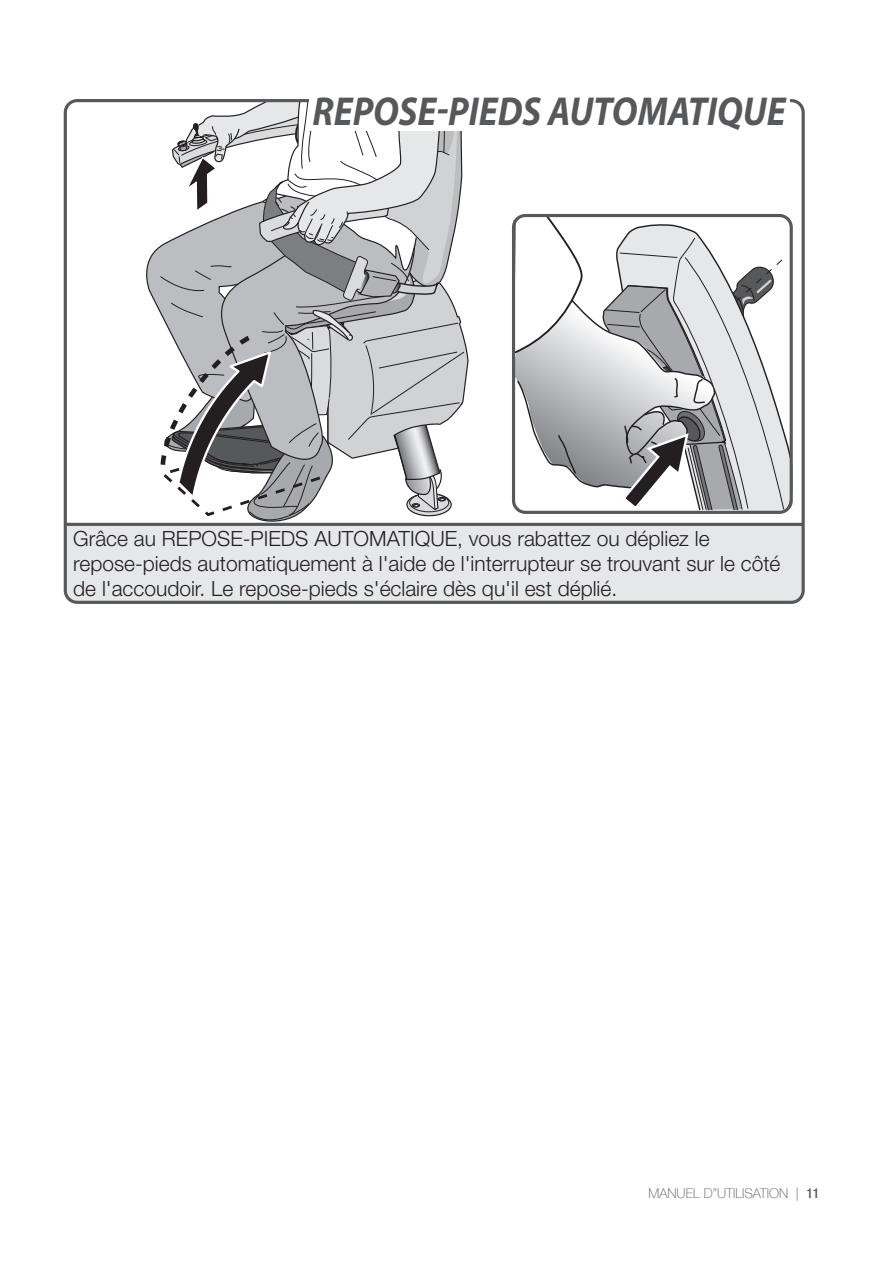
<style>
.page{position:relative;width:890px;height:1261px;background:#fff}
.page>*{position:absolute;margin:0;border:0;box-sizing:border-box;transform-origin:0 0}
.t1{font:italic 700 40.5px "Myriad Pro";color:#57585a;scale:.9 1}
.t2{font:300 21px/25.2px "Helvetica Neue LT Pro";color:#231f20}
.t3{font:100 13.5px "Helvetica Neue";color:#57585a}
.s1{font-weight:500;font-stretch:condensed}
</style>
<div class="page">
<svg style="left:784px;top:223px;width:9px;height:289px"></svg>
<svg style="left:516px;top:218px;width:268px;height:292px"></svg>
<div style="left:512px;top:214px;width:280px;height:300px;border:3px solid #57585a;border-radius:12px"></div>
<svg style="left:153px;top:103px;width:316px;height:420px"></svg>
<div style="left:68px;top:526px;width:736px;height:76px;background:#e6e7e9"></div>
<hr style="left:66px;top:523px;width:736px;height:3px;background:#57585a">
<div style="left:64px;top:99px;width:740px;height:505px;border:3px solid #57585a;border-radius:12px"></div>
<div style="left:310px;top:92px;width:480px;height:39px;background:#fff"></div>
<h1 class="t1" style="left:312px;top:85px;width:527px">REPOSE-PIEDS AUTOMATIQUE</h1>
<p class="t2" style="left:73px;top:525px;width:708px">Grâce au REPOSE-PIEDS AUTOMATIQUE, vous rabattez ou dépliez le repose-pieds automatiquement à l'aide de l'interrupteur se trouvant sur le côté de l'accoudoir. Le repose-pieds s'éclaire dès qu'il est déplié.</p>
<p class="t3" style="left:648px;top:1183px;width:172px">MANUEL D”UTILISATION | <span class="s1">11</span></p>
</div>
